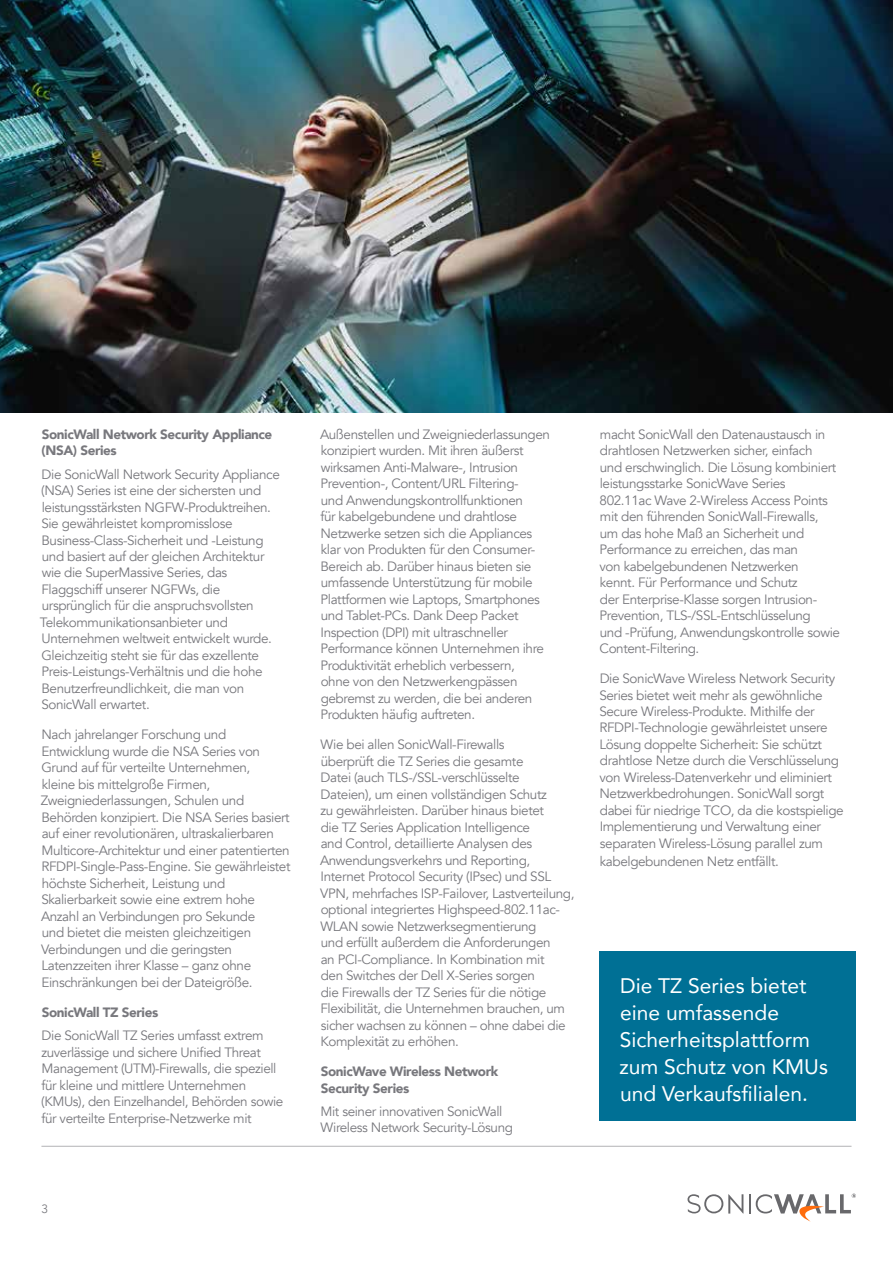
<style>
.page{position:relative;width:893px;height:1263px;background:#fff}
.page>*{position:absolute;margin:0;border:0;box-sizing:border-box;transform-origin:0 0}
.t1{font:21px/27px "Avenir";color:#fff}
.t2{font:13.5px/16.5px "Avenir";letter-spacing:-.03em;color:#78787d}
.t3{font:900 13.5px/16.5px "Avenir";letter-spacing:-.03em;color:#78787d}
.t4{font:12px "Avenir";color:#78787d}
</style>
<div class="page">
<hr style="left:41px;top:1146px;width:810px;height:1px;background:#b2b2b5">
<svg style="left:749px;top:1194px;width:1px;height:19px"></svg>
<svg style="left:687px;top:1194px;width:56px;height:19px"></svg>
<svg style="left:756px;top:1193px;width:100px;height:28px"></svg>
<div style="left:599px;top:951px;width:257px;height:170px;background:#007095"></div>
<img style="left:0;top:0;width:893px;height:412px">
<p class="t3" style="left:42px;top:426px;width:232px">SonicWall Network Security Appliance (NSA) Series</p>
<p class="t2" style="left:40px;top:466px;width:241px">Die SonicWall Network Security Appliance (NSA) Series ist eine der sichersten und leistungsstärksten NGFW-Produktreihen.<br>Sie gewährleistet kompromisslose Business-Class-Sicherheit und -Leistung und basiert auf der gleichen Architektur wie die SuperMassive Series, das Flaggschiff unserer NGFWs, die ursprünglich für die anspruchsvollsten Telekommunikationsanbieter und Unternehmen weltweit entwickelt wurde.<br>Gleichzeitig steht sie für das exzellente Preis-Leistungs-Verhältnis und die hohe Benutzerfreundlichkeit, die man von SonicWall erwartet.</p>
<p class="t2" style="left:41px;top:727px;width:251px">Nach jahrelanger Forschung und Entwicklung wurde die NSA Series von Grund auf für verteilte Unternehmen,<br>kleine bis mittelgroße Firmen, Zweigniederlassungen, Schulen und Behörden konzipiert. Die NSA Series basiert auf einer revolutionären, ultraskalierbaren Multicore-Architektur und einer patentierten RFDPI-Single-Pass-Engine. Sie gewährleistet höchste Sicherheit, Leistung und Skalierbarkeit sowie eine extrem hohe Anzahl an Verbindungen pro Sekunde<br>und bietet die meisten gleichzeitigen Verbindungen und die geringsten Latenzzeiten ihrer Klasse – ganz ohne Einschränkungen bei der Dateigröße.</p>
<p class="t3" style="left:42px;top:1004px;width:118px">SonicWall TZ Series</p>
<p class="t2" style="left:41px;top:1028px;width:244px">Die SonicWall TZ Series umfasst extrem zuverlässige und sichere Unified Threat Management (UTM)-Firewalls, die speziell für kleine und mittlere Unternehmen (KMUs), den Einzelhandel, Behörden sowie für verteilte Enterprise-Netzwerke mit</p>
<p class="t4" style="left:41px;top:1201px;width:8px">3</p>
<p class="t2" style="left:320px;top:426px;width:231px">Außenstellen und Zweigniederlassungen konzipiert wurden. Mit ihren äußerst wirksamen Anti-Malware-, Intrusion Prevention-, Content/URL Filtering-<br>und Anwendungskontrollfunktionen<br>für kabelgebundene und drahtlose Netzwerke setzen sich die Appliances klar von Produkten für den Consumer-Bereich ab. Darüber hinaus bieten sie umfassende Unterstützung für mobile Plattformen wie Laptops, Smartphones und Tablet-PCs. Dank Deep Packet Inspection (DPI) mit ultraschneller Performance können Unternehmen ihre Produktivität erheblich verbessern,<br>ohne von den Netzwerkengpässen gebremst zu werden, die bei anderen Produkten häufig auftreten.</p>
<p class="t2" style="left:320px;top:736px;width:256px">Wie bei allen SonicWall-Firewalls<br>überprüft die TZ Series die gesamte<br>Datei (auch TLS-/SSL-verschlüsselte<br>Dateien), um einen vollständigen Schutz<br>zu gewährleisten. Darüber hinaus bietet<br>die TZ Series Application Intelligence<br>and Control, detaillierte Analysen des Anwendungsverkehrs und Reporting, Internet Protocol Security (IPsec) und SSL VPN, mehrfaches ISP-Failover, Lastverteilung, optional integriertes Highspeed-802.11ac-WLAN sowie Netzwerksegmentierung<br>und erfüllt außerdem die Anforderungen<br>an PCI-Compliance. In Kombination mit<br>den Switches der Dell X-Series sorgen<br>die Firewalls der TZ Series für die nötige Flexibilität, die Unternehmen brauchen, um sicher wachsen zu können – ohne dabei die Komplexität zu erhöhen.</p>
<p class="t3" style="left:321px;top:1063px;width:179px">SonicWave Wireless Network<br>Security Series</p>
<p class="t2" style="left:320px;top:1103px;width:194px">Mit seiner innovativen SonicWall<br>Wireless Network Security-Lösung</p>
<p class="t2" style="left:599px;top:426px;width:242px">macht SonicWall den Datenaustausch in drahtlosen Netzwerken sicher, einfach<br>und erschwinglich. Die Lösung kombiniert leistungsstarke SonicWave Series 802.11ac Wave 2-Wireless Access Points mit den führenden SonicWall-Firewalls, um das hohe Maß an Sicherheit und Performance zu erreichen, das man<br>von kabelgebundenen Netzwerken<br>kennt. Für Performance und Schutz<br>der Enterprise-Klasse sorgen Intrusion-Prevention, TLS-/SSL-Entschlüsselung<br>und -Prüfung, Anwendungskontrolle sowie Content-Filtering.</p>
<p class="t2" style="left:599px;top:670px;width:246px">Die SonicWave Wireless Network Security Series bietet weit mehr als gewöhnliche Secure Wireless-Produkte. Mithilfe der RFDPI-Technologie gewährleistet unsere Lösung doppelte Sicherheit: Sie schützt drahtlose Netze durch die Verschlüsselung von Wireless-Datenverkehr und eliminiert Netzwerkbedrohungen. SonicWall sorgt dabei für niedrige TCO, da die kostspielige Implementierung und Verwaltung einer separaten Wireless-Lösung parallel zum</p>
<p class="t2" style="left:600px;top:853px;width:181px">kabelgebundenen Netz entfällt.</p>
<h1 class="t1" style="left:619px;top:973px;width:210px">Die TZ Series bietet eine umfassende<br>Sicherheitsplattform zum Schutz von KMUs und Verkaufsfilialen.</h1>
</div>
